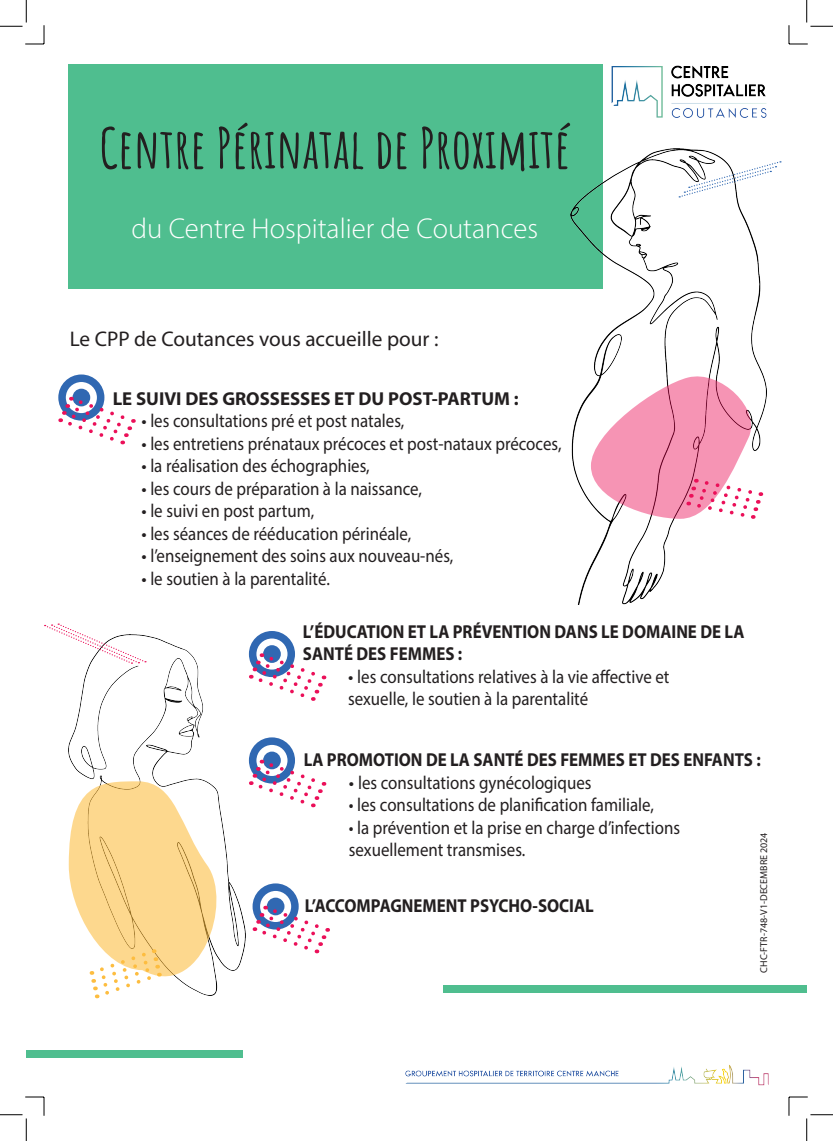
<style>
.page{position:relative;width:833px;height:1141px;background:#fff}
.page>*{position:absolute;margin:0;border:0;box-sizing:border-box;transform-origin:0 0}
.t1{font:700 55px "Amatic SC";color:#231f20}
.t2{font:300 28.75px "Myriad Pro";color:#fff}
.t3{font:21.25px "Myriad Pro";color:#231f20}
.t4{font:18.75px "Myriad Pro";color:#231f20}
.t5{font:18.75px "Myriad Pro";color:#231f20;scale:.9 1}
.t6{font:700 18.75px/22.5px "Myriad Pro";color:#231f20;scale:.9 1}
.t7{font:700 18.75px "Myriad Pro";color:#231f20}
.t8{font:10px "Myriad Pro";color:#231f20}
</style>
<div class="page">
<div style="left:69px;top:64px;width:533px;height:224px;background:#4fbe8f"></div>
<img style="left:570px;top:148px;width:195px;height:456px">
<img style="left:69px;top:635px;width:177px;height:354px">
<img style="left:405px;top:1064px;width:364px;height:22px">
<img style="left:611px;top:65px;width:154px;height:52px">
<svg style="left:69px;top:781px;width:148px;height:217px"></svg>
<svg style="left:44px;top:623px;width:102px;height:40px"></svg>
<svg style="left:678px;top:161px;width:102px;height:37px"></svg>
<svg style="left:590px;top:375px;width:170px;height:145px"></svg>
<div style="left:26px;top:1049px;width:216px;height:8px;background:#4fbe8f"></div>
<div style="left:58px;top:374px;width:46px;height:46px;border:8px solid #3068b2;border-radius:50%"></div>
<svg style="left:72px;top:388px;width:18px;height:18px"></svg>
<svg style="left:60px;top:396px;width:74px;height:48px"></svg>
<div style="left:249px;top:631px;width:46px;height:46px;border:8px solid #3068b2;border-radius:50%"></div>
<div style="left:263px;top:645px;width:18px;height:18px;background:#3068b2;border-radius:50%"></div>
<svg style="left:250px;top:652px;width:74px;height:48px"></svg>
<div style="left:249px;top:737px;width:46px;height:46px;border:8px solid #3068b2;border-radius:50%"></div>
<div style="left:263px;top:751px;width:18px;height:18px;background:#3068b2;border-radius:50%"></div>
<svg style="left:250px;top:758px;width:74px;height:49px"></svg>
<div style="left:252px;top:883px;width:46px;height:46px;border:8px solid #3068b2;border-radius:50%"></div>
<svg style="left:266px;top:897px;width:18px;height:18px"></svg>
<svg style="left:254px;top:904px;width:74px;height:49px"></svg>
<div style="left:443px;top:984px;width:363px;height:8px;background:#4fbe8f"></div>
<svg style="left:0;top:0;width:45px;height:45px"></svg>
<svg style="left:0;top:1096px;width:45px;height:44px"></svg>
<svg style="left:788px;top:0;width:44px;height:45px"></svg>
<svg style="left:788px;top:1096px;width:44px;height:44px"></svg>
<p class="t1" style="left:99px;top:106px;width:472px">Centre Périnatal de Proximité</p>
<p class="t2" style="left:131px;top:211px;width:408px">du Centre Hospitalier de Coutances</p>
<p class="t3" style="left:70px;top:325px;width:370px">Le CPP de Coutances vous accueille pour :</p>
<p class="t7" style="left:113px;top:386px;width:407px">LE SUIVI DES GROSSESSES ET DU POST-PARTUM :</p>
<p class="t4" style="left:141px;top:409px;width:264px">• les consultations pré et post natales,</p>
<p class="t4" style="left:141px;top:432px;width:421px">• les entretiens prénataux précoces et post-nataux précoces,</p>
<p class="t4" style="left:141px;top:454px;width:230px">• la réalisation des échographies,</p>
<p class="t4" style="left:141px;top:477px;width:282px">• les cours de préparation à la naissance,</p>
<p class="t4" style="left:141px;top:499px;width:174px">• le suivi en post partum,</p>
<p class="t4" style="left:141px;top:522px;width:271px">• les séances de rééducation périnéale,</p>
<p class="t4" style="left:141px;top:544px;width:313px">• l’enseignement des soins aux nouveau-nés,</p>
<p class="t4" style="left:141px;top:567px;width:190px">• le soutien à la parentalité.</p>
<p class="t6" style="left:303px;top:619px;width:491px">L’ÉDUCATION ET LA PRÉVENTION DANS LE DOMAINE DE LA<br>SANTÉ DES FEMMES :</p>
<p class="t4" style="left:348px;top:665px;width:323px">• les consultations relatives à la vie affective et</p>
<p class="t5" style="left:348px;top:687px;width:268px">sexuelle, le soutien à la parentalité</p>
<p class="t6" style="left:303px;top:747px;width:509px">LA PROMOTION DE LA SANTÉ DES FEMMES ET DES ENFANTS :</p>
<p class="t4" style="left:348px;top:770px;width:244px">• les consultations gynécologiques</p>
<p class="t5" style="left:348px;top:793px;width:340px">• les consultations de planification familiale,</p>
<p class="t5" style="left:348px;top:815px;width:369px">• la prévention et la prise en charge d’infections</p>
<p class="t5" style="left:348px;top:838px;width:198px">sexuellement transmises.</p>
<p class="t8" style="left:757px;top:972px;width:142px;rotate:-90deg">CHC-FTR-748-V1-DECEMBRE 2024</p>
<p class="t6" style="left:304px;top:893px;width:322px">L’ACCOMPAGNEMENT PSYCHO-SOCIAL</p>
</div>
